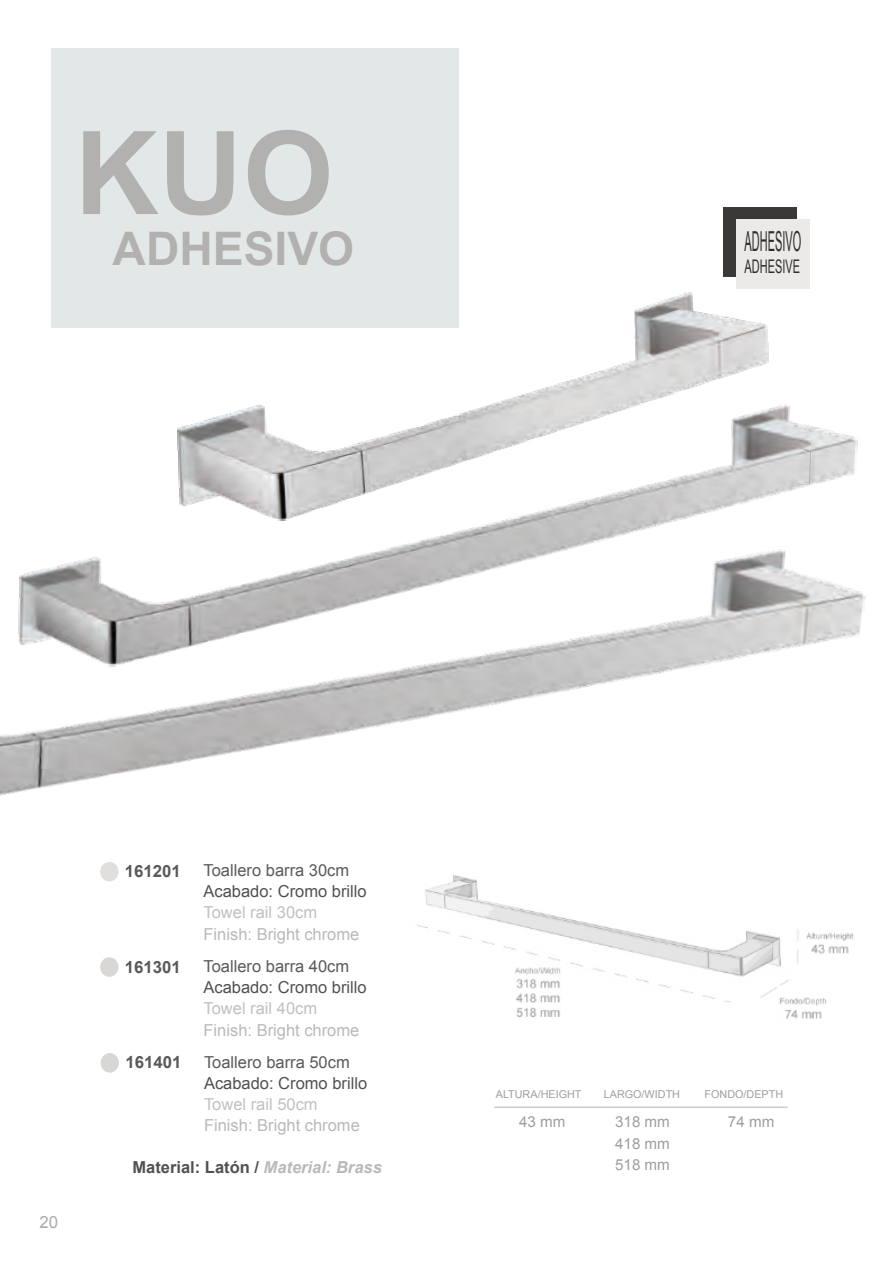
<style>
.page{position:relative;width:893px;height:1263px;background:#fff}
.page>*{position:absolute;margin:0;border:0;box-sizing:border-box;transform-origin:0 0}
.t1{font:700 115.65px "Arial";color:#b3b1b0}
.t2{font:700 46.2px "Arial";color:#b3b1b0}
.t3{font:27.6px "Arial";color:#2f2e2d;scale:.4 1}
.t4{font:18.75px "Arial";color:#2f2e2d;scale:.59 1}
.t5{font:700 16.8px "Arial";color:#5c5a59}
.t6{font:16.8px "Arial";color:#acabaa}
.t7{font:16.5px "Arial";color:#525150}
.t8{font:16.5px "Arial";color:#bbb9b8}
.t9{font:16.5px "Arial";color:#5c5a59}
.t10{font:16.5px "Arial";color:#c3c1c0}
.t11{font:700 16.5px "Arial";color:#525150}
.t12{font:15.15px/21.5px "Arial";color:#a09f9e;text-align:justify}
.t13{font:10.8px "Arial";color:#a09f9e}
.s1{font-style:italic;color:#bbb9b8}
</style>
<div class="page">
<div style="left:51px;top:48px;width:408px;height:280px;background:#e2e8e8"></div>
<img style="left:0;top:591px;width:866px;height:291px">
<img style="left:17px;top:404px;width:841px;height:283px">
<img style="left:175px;top:292px;width:596px;height:231px">
<hr style="left:494px;top:1107px;width:294px;height:1px;background:#a09f9e">
<div style="left:100px;top:862px;width:19px;height:19px;background:#e0dfdd;border-radius:50%"></div>
<div style="left:100px;top:957px;width:19px;height:20px;background:#d9d7d5;border-radius:50%"></div>
<div style="left:101px;top:1053px;width:18px;height:20px;background:#d9d7d5;border-radius:50%"></div>
<div style="left:723px;top:208px;width:74px;height:69px;background:#3a3938"></div>
<div style="left:736px;top:219px;width:73px;height:70px;background:#ebeae9"></div>
<img style="left:408px;top:865px;width:453px;height:154px">
<h1 class="t1" style="left:75px;top:130px;width:260px">KUO</h1>
<h2 class="t2" style="left:113px;top:231px;width:243px">ADHESIVO</h2>
<h3 class="t3" style="left:745px;top:231px;width:143px">ADHESIVO</h3>
<p class="t4" style="left:745px;top:260px;width:96px">ADHESIVE</p>
<p class="t6" style="left:40px;top:1216px;width:20px">20</p>
<p class="t5" style="left:125px;top:864px;width:58px">161201</p>
<p class="t9" style="left:203px;top:864px;width:147px">Toallero barra 30cm</p>
<p class="t7" style="left:203px;top:885px;width:165px">Acabado: Cromo brillo</p>
<p class="t10" style="left:203px;top:906px;width:115px">Towel rail 30cm</p>
<p class="t8" style="left:203px;top:928px;width:157px">Finish: Bright chrome</p>
<p class="t5" style="left:125px;top:960px;width:58px">161301</p>
<p class="t9" style="left:203px;top:960px;width:147px">Toallero barra 40cm</p>
<p class="t7" style="left:203px;top:981px;width:165px">Acabado: Cromo brillo</p>
<p class="t10" style="left:203px;top:1002px;width:115px">Towel rail 40cm</p>
<p class="t8" style="left:203px;top:1024px;width:157px">Finish: Bright chrome</p>
<p class="t9" style="left:204px;top:1056px;width:147px">Toallero barra 50cm</p>
<p class="t7" style="left:204px;top:1077px;width:165px">Acabado: Cromo brillo</p>
<p class="t10" style="left:204px;top:1098px;width:115px">Towel rail 50cm</p>
<p class="t8" style="left:204px;top:1119px;width:157px">Finish: Bright chrome</p>
<p class="t11" style="left:132px;top:1161px;width:251px">Material: Latón / <span class="s1">Material: Brass</span></p>
<p class="t5" style="left:125px;top:1056px;width:58px">161401</p>
<p class="t13" style="left:496px;top:1090px;width:87px">ALTURA/HEIGHT</p>
<p class="t13" style="left:604px;top:1090px;width:78px">LARGO/WIDTH</p>
<p class="t13" style="left:704px;top:1090px;width:80px">FONDO/DEPTH</p>
<p class="t12" style="left:519px;top:1113px;width:48px">43 mm</p>
<p class="t12" style="left:615px;top:1113px;width:56px">318 mm 418 mm 518 mm</p>
<p class="t12" style="left:728px;top:1113px;width:48px">74 mm</p>
</div>
